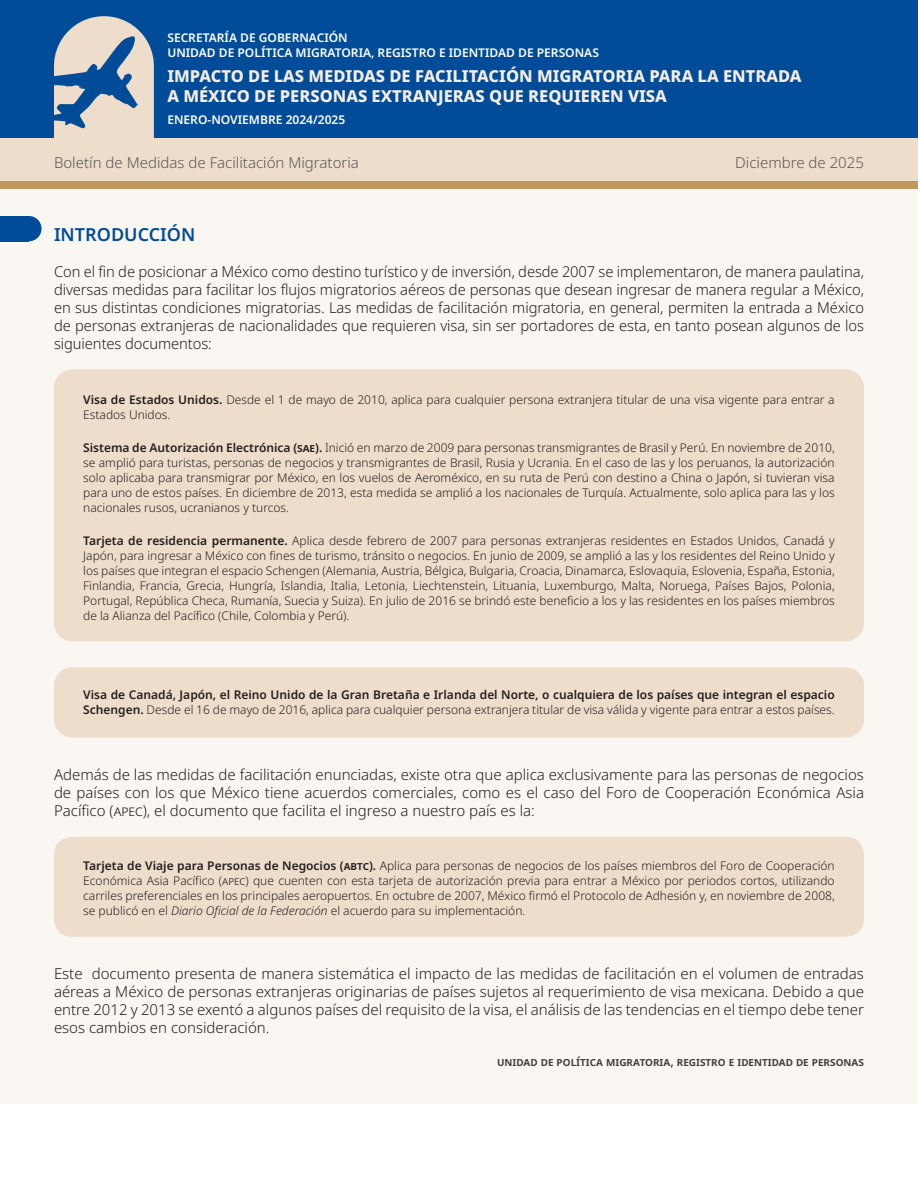
<style>
.page{position:relative;width:918px;height:1188px;background:#fff}
.page>*{position:absolute;margin:0;border:0;box-sizing:border-box;transform-origin:0 0}
.T1{font:600 18px "Noto Sans";color:#014c98}
.TGeneralPost{font:800 16.5px "Noto Sans";color:#f6eee4}
.TGeneralPost-2{font:300 15px/18px "Noto Sans";color:#231f20;text-align:justify}
.TGeneralPost-3{font:300 15px "Noto Sans";color:#57585a}
.TMenorPost{font:300 12px/15px "Noto Sans";color:#231f20;text-align:justify}
.TMenorPost-2{font:600 12px/15px "Noto Sans";color:#231f20}
.TGeneralPost-4{font:600 12px/15px "Noto Sans";color:#fff}
.TGeneralDer{font:600 12px "Noto Sans";color:#3e3e3f}
.s1{font-weight:600}
.s2{font-weight:300}
.s3{font-style:italic}
</style>
<div class="page">
<div style="left:0;top:0;width:918px;height:149px;background:#014c98"></div>
<div style="left:0;top:138px;width:918px;height:42px;background:#eeddcb"></div>
<svg style="left:54px;top:16px;width:100px;height:122px"></svg>
<div style="left:0;top:181px;width:918px;height:48px;background:#bd975e"></div>
<div style="left:0;top:189px;width:918px;height:914px;background:#faf7f3"></div>
<div style="left:54px;top:370px;width:810px;height:271px;background:#eeddcb;border-radius:18px"></div>
<div style="left:54px;top:667px;width:810px;height:70px;background:#eeddcb;border-radius:18px"></div>
<div style="left:54px;top:837px;width:810px;height:100px;background:#eeddcb;border-radius:18px"></div>
<div style="left:16px;top:216px;width:26px;height:25px;background:#014c98;border-radius:50%"></div>
<div style="left:0;top:216px;width:29px;height:25px;background:#014c98"></div>
<p class="TGeneralPost-4" style="left:167px;top:30px;width:433px">SECRETARÍA DE GOBERNACIÓN<br>UNIDAD DE POLÍTICA MIGRATORIA, REGISTRO E IDENTIDAD DE PERSONAS</p>
<p class="TGeneralPost" style="left:167px;top:64px;width:636px">IMPACTO DE LAS MEDIDAS DE FACILITACIÓN MIGRATORIA PARA LA ENTRADA</p>
<p class="TGeneralPost" style="left:167px;top:84px;width:501px">A MÉXICO DE PERSONAS EXTRANJERAS QUE REQUIEREN VISA</p>
<p class="TGeneralPost-4" style="left:167px;top:113px;width:179px">ENERO-NOVIEMBRE 2024/2025</p>
<p class="TGeneralPost-3" style="left:54px;top:152px;width:306px">Boletín de Medidas de Facilitación Migratoria</p>
<p class="TGeneralPost-3" style="left:735px;top:152px;width:130px">Diciembre de 2025</p>
<p class="T1" style="left:54px;top:222px;width:143px">INTRODUCCIÓN</p>
<p class="TGeneralPost-2" style="left:54px;top:263px;width:812px">Con el fin de posicionar a México como destino turístico y de inversión, desde 2007 se implementaron, de manera paulatina, diversas medidas para facilitar los flujos migratorios aéreos de personas que desean ingresar de manera regular a México, en sus distintas condiciones migratorias. Las medidas de facilitación migratoria, en general, permiten la entrada a México de personas extranjeras de nacionalidades que requieren visa, sin ser portadores de esta, en tanto posean algunos de los siguientes documentos:</p>
<p class="TMenorPost" style="left:83px;top:392px;width:753px"><span class="s1">Visa de Estados Unidos.</span> Desde el 1 de mayo de 2010, aplica para cualquier persona extranjera titular de una visa vigente para entrar a<br>Estados Unidos.</p>
<p class="TMenorPost" style="left:83px;top:440px;width:753px"><span class="s1">Sistema de Autorización Electrónica (sae).</span> Inició en marzo de 2009 para personas transmigrantes de Brasil y Perú. En noviembre de 2010, se amplió para turistas, personas de negocios y transmigrantes de Brasil, Rusia y Ucrania. En el caso de las y los peruanos, la autorización solo aplicaba para transmigrar por México, en los vuelos de Aeroméxico, en su ruta de Perú con destino a China o Japón, si tuvieran visa para uno de estos países. En diciembre de 2013, esta medida se amplió a los nacionales de Turquía. Actualmente, solo aplica para las y los nacionales rusos, ucranianos y turcos.</p>
<p class="TMenorPost" style="left:83px;top:533px;width:753px"><span class="s1">Tarjeta de residencia permanente.</span> Aplica desde febrero de 2007 para personas extranjeras residentes en Estados Unidos, Canadá y Japón, para ingresar a México con fines de turismo, tránsito o negocios. En junio de 2009, se amplió a las y los residentes del Reino Unido y los países que integran el espacio Schengen (Alemania, Austria, Bélgica, Bulgaria, Croacia, Dinamarca, Eslovaquia, Eslovenia, España, Estonia, Finlandia, Francia, Grecia, Hungría, Islandia, Italia, Letonia, Liechtenstein, Lituania, Luxemburgo, Malta, Noruega, Países Bajos, Polonia, Portugal, República Checa, Rumanía, Suecia y Suiza). En julio de 2016 se brindó este beneficio a los y las residentes en los países miembros de la Alianza del Pacífico (Chile, Colombia y Perú).</p>
<p class="TMenorPost-2" style="left:83px;top:687px;width:753px">Visa de Canadá, Japón, el Reino Unido de la Gran Bretaña e Irlanda del Norte, o cualquiera de los países que integran el espacio<br>Schengen. <span class="s2">Desde el 16 de mayo de 2016, aplica para cualquier persona extranjera titular de visa válida y vigente para entrar a estos países.</span></p>
<p class="TGeneralPost-2" style="left:54px;top:766px;width:812px">Además de las medidas de facilitación enunciadas, existe otra que aplica exclusivamente para las personas de negocios de países con los que México tiene acuerdos comerciales, como es el caso del Foro de Cooperación Económica Asia Pacífico (apec), el documento que facilita el ingreso a nuestro país es la:</p>
<p class="TMenorPost" style="left:83px;top:858px;width:753px"><span class="s1">Tarjeta de Viaje para Personas de Negocios (abtc).</span> Aplica para personas de negocios de los países miembros del Foro de Cooperación Económica Asia Pacífico (apec) que cuenten con esta tarjeta de autorización previa para entrar a México por periodos cortos, utilizando carriles preferenciales en los principales aeropuertos. En octubre de 2007, México firmó el Protocolo de Adhesión y, en noviembre de 2008, se publicó en el <span class="s3">Diario Oficial de la Federación</span> el acuerdo para su implementación.</p>
<p class="TGeneralPost-2" style="left:54px;top:965px;width:812px">Este documento presenta de manera sistemática el impacto de las medidas de facilitación en el volumen de entradas aéreas a México de personas extranjeras originarias de países sujetos al requerimiento de visa mexicana. Debido a que entre 2012 y 2013 se exentó a algunos países del requisito de la visa, el análisis de las tendencias en el tiempo debe tener esos cambios en consideración.</p>
<p class="TGeneralDer" style="left:497px;top:1053px;width:368px">unidad de política migratoria, registro e identidad de personas</p>
</div>
